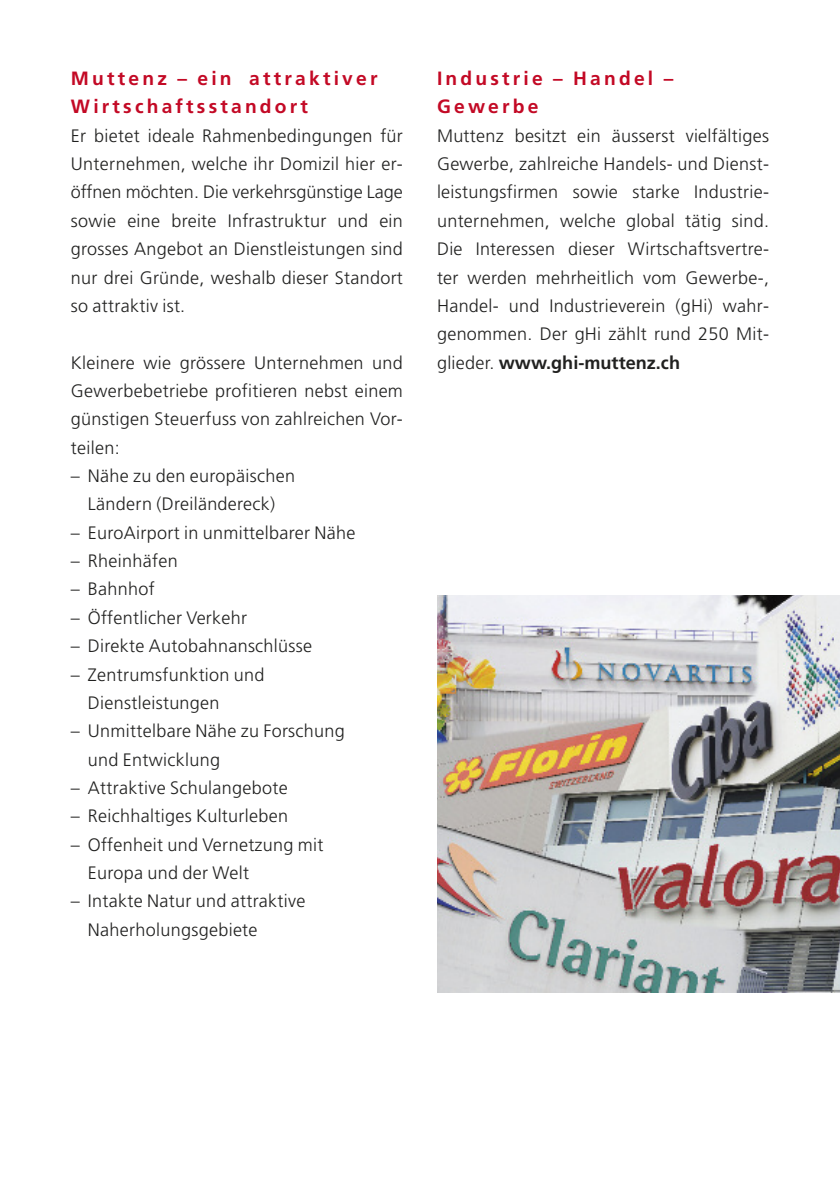
<style>
.page{position:relative;width:840px;height:1191px;background:#fff}
.page>*{position:absolute;margin:0;border:0;box-sizing:border-box;transform-origin:0 0}
.t1{font:700 19.2px/28.4px "Frutiger LT";letter-spacing:.165em;color:#c30925}
.t2{font:700 18.2px "Frutiger LT";color:#212120}
.t3{font:300 18px/28.4px "Frutiger LT";letter-spacing:.015em;color:#212120}
.s1{font-weight:300;font-size:18px}
</style>
<div class="page">
<img style="left:437px;top:595px;width:402px;height:397px">
<p class="t1" style="left:71px;top:66px;width:308px">Muttenz – ein attraktiver<br>Wirtschaftsstandort</p>
<p class="t3" style="left:71px;top:123px;width:333px;text-align:justify">Er bietet ideale Rahmenbedingungen für Unternehmen, welche ihr Domizil hier er&shy;öffnen möchten. Die verkehrsgünstige Lage sowie eine breite Infrastruktur und ein grosses Angebot an Dienstleistungen sind nur drei Gründe, weshalb dieser Standort so attraktiv ist.</p>
<p class="t3" style="left:71px;top:349px;width:333px;text-align:justify">Kleinere wie grössere Unternehmen und Gewerbebetriebe profitieren nebst einem günstigen Steuerfuss von zahlreichen Vor&shy;teilen:</p>
<p class="t3" style="left:71px;top:463px;width:225px;text-align:center">– Nähe zu den europäischen<br>Ländern (Dreiländereck)</p>
<p class="t3" style="left:71px;top:520px;width:286px">– EuroAirport in unmittelbarer Nähe</p>
<p class="t3" style="left:71px;top:548px;width:108px">– Rheinhäfen</p>
<p class="t3" style="left:71px;top:576px;width:85px">– Bahnhof</p>
<p class="t3" style="left:71px;top:605px;width:178px">– Öffentlicher Verkehr</p>
<p class="t3" style="left:71px;top:633px;width:242px">– Direkte Autobahnanschlüsse</p>
<p class="t3" style="left:88px;top:661px;width:178px;text-indent:-17px">– Zentrumsfunktion und<br>Dienstleistungen</p>
<p class="t3" style="left:88px;top:718px;width:258px;text-indent:-17px">– Unmittelbare Nähe zu Forschung und Entwicklung</p>
<p class="t3" style="left:71px;top:775px;width:218px">– Attraktive Schulangebote</p>
<p class="t3" style="left:71px;top:803px;width:218px">– Reichhaltiges Kulturleben</p>
<p class="t3" style="left:88px;top:831px;width:237px;text-indent:-17px">– Offenheit und Vernetzung mit<br>Europa und der Welt</p>
<p class="t3" style="left:88px;top:888px;width:219px;text-indent:-17px">– Intakte Natur und attraktive<br>Naherholungsgebiete</p>
<p class="t1" style="left:437px;top:66px;width:238px">Industrie – Handel –<br>Gewerbe</p>
<p class="t3" style="left:437px;top:123px;width:333px;text-align:justify">Muttenz besitzt ein äusserst vielfältiges Gewerbe, zahlreiche Handels- und Dienst&shy;leistungsfirmen sowie starke Industrie&shy;unternehmen, welche global tätig sind.<br>Die Interessen dieser Wirtschaftsvertre&shy;ter werden mehrheitlich vom Gewerbe-, Handel- und Industrieverein (gHi) wahr&shy;genommen. Der gHi zählt rund 250 Mit-</p>
<p class="t2" style="left:437px;top:355px;width:244px"><span class="s1">glieder.</span> www.ghi-muttenz.ch</p>
</div>
